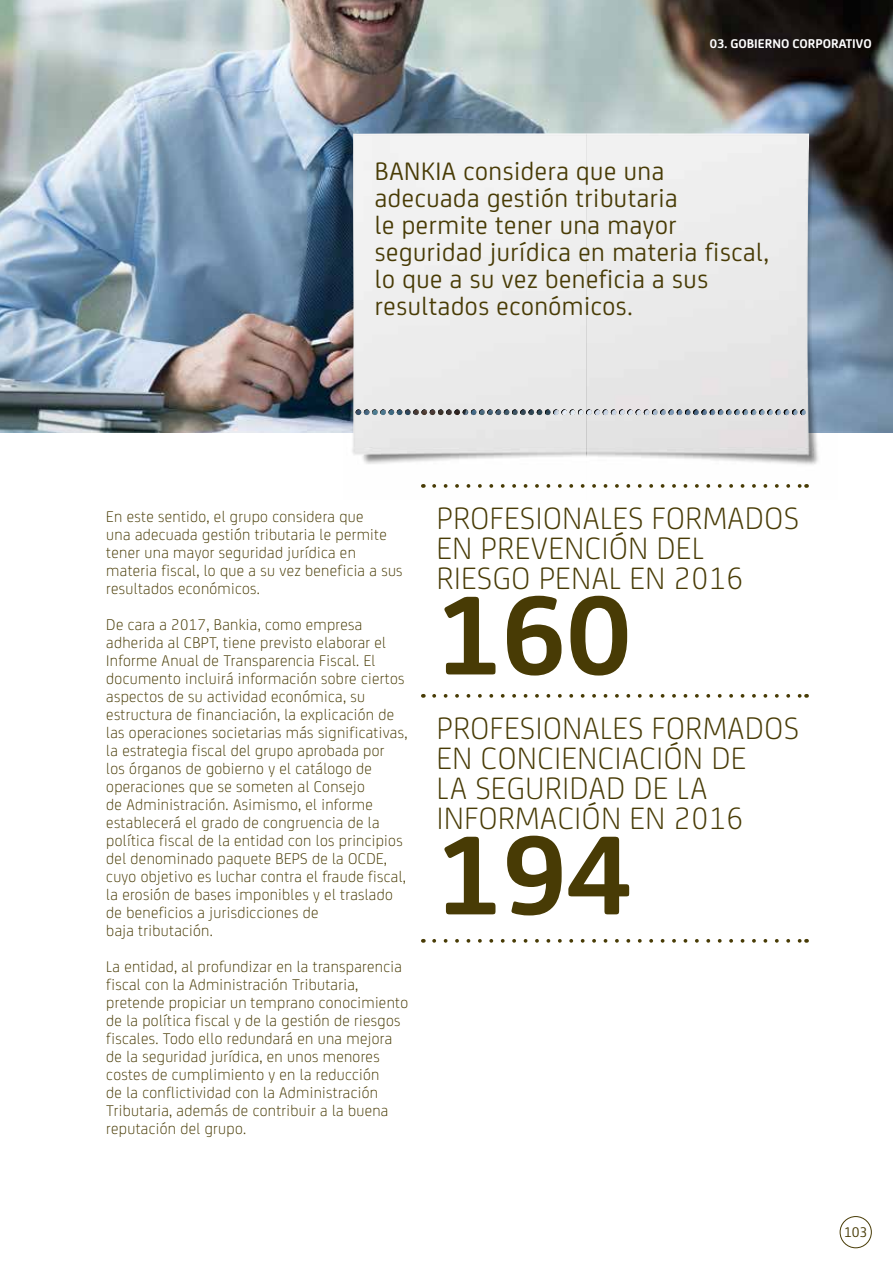
<style>
.page{position:relative;width:893px;height:1276px;background:#fff}
.page>*{position:absolute;margin:0;border:0;box-sizing:border-box;transform-origin:0 0}
.t1{font:700 120px "Bankia";color:#483b05}
.t2{font:300 33px/30px "Bankia";letter-spacing:.02em;color:#483b05}
.t3{font:27px/27px "Bankia";letter-spacing:.02em;color:#483b05}
.t4{font:300 16.5px/18px "Bankia";letter-spacing:.02em;color:#483b05}
.t5{font:15px "Bankia";color:#483b05}
.t6{font:700 13.5px "Bankia";color:#fff}
</style>
<div class="page">
<img style="left:0;top:0;width:893px;height:432px">
<div style="left:840px;top:1216px;width:32px;height:32px;border:1px solid #483b05;border-radius:50%"></div>
<img style="left:343px;top:84px;width:495px;height:404px">
<svg style="left:355px;top:408px;width:453px;height:9px;background:#b2b7bb"></svg>
<svg style="left:434px;top:939px;width:366px;height:3px"></svg>
<svg style="left:434px;top:484px;width:366px;height:4px"></svg>
<svg style="left:434px;top:694px;width:366px;height:4px"></svg>
<p class="t6" style="left:710px;top:33px;width:163px">03. GOBIERNO CORPORATIVO</p>
<h3 class="t3" style="left:375px;top:156px;width:396px">BANKIA considera que una adecuada gestión tributaria<br>le permite tener una mayor seguridad jurídica en materia fiscal, lo que a su vez beneficia a sus resultados económicos.</h3>
<p class="t4" style="left:106px;top:507px;width:298px">En este sentido, el grupo considera que<br>una adecuada gestión tributaria le permite tener una mayor seguridad jurídica en materia fiscal, lo que a su vez beneficia a sus resultados económicos.</p>
<p class="t4" style="left:106px;top:615px;width:303px">De cara a 2017, Bankia, como empresa adherida al CBPT, tiene previsto elaborar el Informe Anual de Transparencia Fiscal. El documento incluirá información sobre ciertos aspectos de su actividad económica, su estructura de financiación, la explicación de las operaciones societarias más significativas, la estrategia fiscal del grupo aprobada por<br>los órganos de gobierno y el catálogo de operaciones que se someten al Consejo<br>de Administración. Asimismo, el informe establecerá el grado de congruencia de la política fiscal de la entidad con los principios del denominado paquete BEPS de la OCDE, cuyo objetivo es luchar contra el fraude fiscal, la erosión de bases imponibles y el traslado de beneficios a jurisdicciones de<br>baja tributación.</p>
<p class="t4" style="left:106px;top:957px;width:303px">La entidad, al profundizar en la transparencia fiscal con la Administración Tributaria, pretende propiciar un temprano conocimiento de la política fiscal y de la gestión de riesgos fiscales. Todo ello redundará en una mejora de la seguridad jurídica, en unos menores costes de cumplimiento y en la reducción<br>de la conflictividad con la Administración Tributaria, además de contribuir a la buena reputación del grupo.</p>
<h2 class="t2" style="left:437px;top:501px;width:363px">PROFESIONALES FORMADOS<br>EN PREVENCIÓN DEL<br>RIESGO PENAL EN 2016</h2>
<h1 class="t1" style="left:437px;top:545px;width:196px">160</h1>
<h2 class="t2" style="left:437px;top:711px;width:363px">PROFESIONALES FORMADOS<br>EN CONCIENCIACIÓN DE<br>LA SEGURIDAD DE LA<br>INFORMACIÓN EN 2016</h2>
<h1 class="t1" style="left:437px;top:784px;width:196px">194</h1>
<p class="t5" style="left:844px;top:1221px;width:25px">103</p>
</div>
